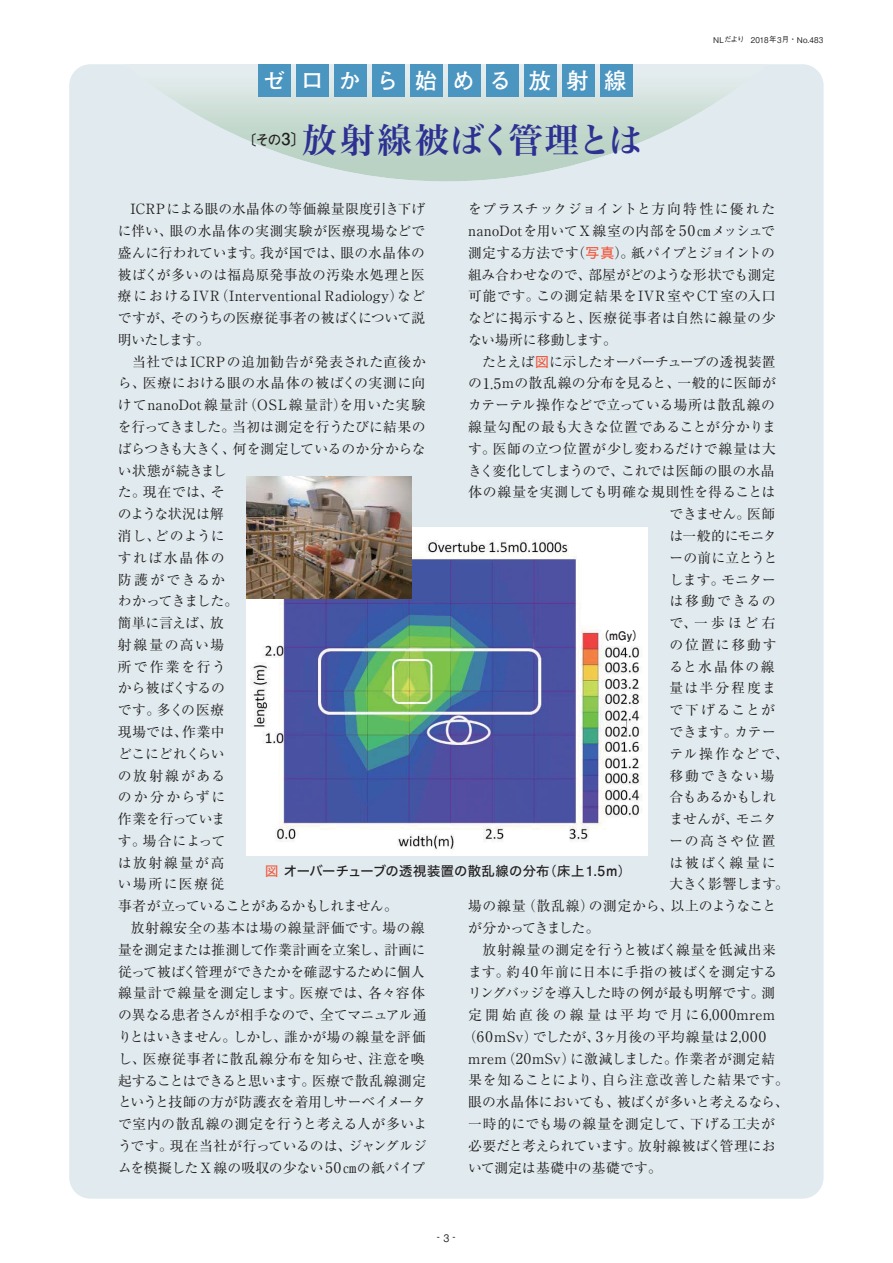
<style>
.page{position:relative;width:893px;height:1263px;background:#fff}
.page>*{position:absolute;margin:0;border:0;box-sizing:border-box;transform-origin:0 0}
.t1{font:34.5px "Hira Min Pro W6 90 msp RKSJ H";letter-spacing:.01em;color:#2e3092}
.t2{font:22.2px "Futo Go B101 Pro Bold 90 msp RKSJ H";letter-spacing:.695em;color:#fff}
.t3{font:14.1px "Ryumin Pro Regular 90 msp RKSJ H";letter-spacing:.01em;color:#231f20}
.t4{font:13.8px/21.8px "Ryumin Pro Regular 90 msp RKSJ H";letter-spacing:.015em;color:#231f20;text-align:justify}
.t5{font:13.8px "Ryumin Pro Regular 90 msp RKSJ H";letter-spacing:-.015em;color:#231f20}
.t6{font:13.8px "Ryumin Pro Regular 90 msp RKSJ H";letter-spacing:-.03em;color:#231f20}
.t7{font:13.8px "Ryumin Pro Regular 90 msp RKSJ H";letter-spacing:.035em;color:#231f20}
.t8{font:13.8px "Ryumin Pro Regular 90 msp RKSJ H";letter-spacing:-.02em;color:#231f20}
.t9{font:13.8px "Ryumin Pro Regular 90 msp RKSJ H";letter-spacing:-.005em;color:#231f20}
.t10{font:13.8px "Ryumin Pro Regular 90 msp RKSJ H";letter-spacing:-.055em;color:#231f20}
.t11{font:13.8px "Ryumin Pro Regular 90 msp RKSJ H";letter-spacing:.05em;color:#231f20}
.t12{font:13.8px "Ryumin Pro Regular 90 msp RKSJ H";letter-spacing:-.045em;color:#231f20}
.t13{font:13.8px "Ryumin Pro Regular 90 msp RKSJ H";letter-spacing:.225em;color:#231f20}
.t14{font:13.8px "Ryumin Pro Regular 90 msp RKSJ H";letter-spacing:.04em;color:#231f20}
.t15{font:13.8px "Ryumin Pro Regular 90 msp RKSJ H";letter-spacing:.045em;color:#231f20}
.t16{font:13.8px "Ryumin Pro Regular 90 msp RKSJ H";letter-spacing:.13em;color:#231f20}
.t17{font:13.8px "Ryumin Pro Regular 90 msp RKSJ H";letter-spacing:.135em;color:#231f20}
.t18{font:13.8px "Ryumin Pro Regular 90 msp RKSJ H";letter-spacing:-.01em;color:#231f20}
.t19{font:13.8px "Ryumin Pro Regular 90 msp RKSJ H";letter-spacing:-.065em;color:#231f20}
.t20{font:13.8px "Ryumin Pro Regular 90 msp RKSJ H";letter-spacing:-.04em;color:#231f20}
.t21{font:13.8px "Ryumin Pro Regular 90 msp RKSJ H";letter-spacing:-.025em;color:#231f20}
.t22{font:13.8px "Ryumin Pro Regular 90 msp RKSJ H";letter-spacing:.125em;color:#231f20}
.t23{font:13.8px "Ryumin Pro Regular 90 msp RKSJ H";letter-spacing:.105em;color:#231f20}
.t24{font:13.8px "Ryumin Pro Regular 90 msp RKSJ H";letter-spacing:.11em;color:#231f20}
.t25{font:13.8px "Ryumin Pro Regular 90 msp RKSJ H";letter-spacing:.12em;color:#231f20}
.t26{font:13.8px "Ryumin Pro Regular 90 msp RKSJ H";letter-spacing:.14em;color:#231f20}
.t27{font:13.5px "Futo Go B101 Pro Bold 90 msp RKSJ H";color:#231f20}
.t28{font:13.35px "Hiragino Sans W5 90 msp RKSJ H";letter-spacing:.025em;color:#231f20}
.t29{font:11.85px "Futo Go B101 Pro Bold 90 msp RKSJ H";color:#231f20;scale:.93 1}
.t30{font:9.75px "Gothic BBB Pro Medium 90 msp RKSJ H";color:#231f20}
.t31{font:7.95px "Gothic BBB Pro Medium 90 msp RKSJ H";letter-spacing:.02em;color:#231f20}
.s1{font-size:16.35px}
.s2{font-size:15px}
.s3{font-size:7.5px}
.s4{font-size:14.1px}
.s5{font-size:14.7px}
.s6{font-family:"Hiragino Sans W5 90 msp RKSJ H";color:#f15a40}
.s7{font-size:13.8px}
.s8{font-size:11.7px}
.s9{color:#f15a3f}
.s10{font-family:"Hiragino Sans W3 90 msp RKSJ H"}
.s11{font-family:"Futo Go B101 Pro Bold 90 msp RKSJ H";font-size:13.95px}
.s12{font-size:10.35px}
</style>
<div class="page">
<div style="left:69px;top:64px;width:754px;height:1135px;background:#e1ebef;border-radius:21px"></div>
<img style="left:161px;top:64px;width:571px;height:117px">
<div style="left:258px;top:64px;width:33px;height:33px;background:#4b95c1"></div>
<div style="left:296px;top:64px;width:33px;height:33px;background:#4b95c1"></div>
<div style="left:334px;top:64px;width:33px;height:33px;background:#4b95c1"></div>
<div style="left:372px;top:64px;width:33px;height:33px;background:#4b95c1"></div>
<div style="left:410px;top:64px;width:32px;height:33px;background:#4b95c1"></div>
<div style="left:448px;top:64px;width:32px;height:33px;background:#4b95c1"></div>
<div style="left:486px;top:64px;width:32px;height:33px;background:#4b95c1"></div>
<div style="left:524px;top:64px;width:32px;height:33px;background:#4b95c1"></div>
<div style="left:562px;top:64px;width:32px;height:33px;background:#4b95c1"></div>
<div style="left:600px;top:64px;width:32px;height:33px;background:#4b95c1"></div>
<img style="left:246px;top:528px;width:401px;height:327px">
<img style="left:246px;top:476px;width:165px;height:123px">
<h2 class="t2" style="left:263px;top:72px;width:365px">ゼ ロ か ら始める放射線</h2>
<p class="t27" style="left:243px;top:135px;width:64px">〔その<span class="s1">3</span><span class="s2">〕</span></p>
<h1 class="t1" style="left:302px;top:127px;width:342px">放射線被ばく管理とは</h1>
<p class="t31" style="left:713px;top:37px;width:112px">NL<span class="s3">だより　</span>2018<span class="s3">年</span>3<span class="s3">月・</span>No.483</p>
<p class="t15" style="left:468px;top:204px;width:309px">をプラスチックジョイントと方向特性に優れた</p>
<p class="t5" style="left:468px;top:226px;width:308px"><span class="s4">nanoDot</span>を用いて<span class="s4">X</span>線室の内部を<span class="s5">50</span>㎝メッシュで</p>
<p class="t10" style="left:468px;top:247px;width:308px">測定する方法です（<span class="s6">写真</span>）。紙パイプとジョイントの</p>
<p class="t8" style="left:468px;top:269px;width:309px">組み合わせなので、部屋がどのような形状でも測定</p>
<p class="t11" style="left:468px;top:291px;width:309px">可能です。この測定結果を<span class="s4">IVR</span> 室や<span class="s4">CT</span>室の入口</p>
<p class="t7" style="left:468px;top:313px;width:309px">などに掲示すると、医療従事者は自然に線量の少</p>
<p class="t18" style="left:468px;top:335px;width:150px">ない場所に移動します。</p>
<p class="t12" style="left:468px;top:356px;width:309px">　たとえば<span class="s6">図</span>に示したオーバーチューブの透視装置</p>
<p class="t4" style="left:468px;top:374px;width:309px">の<span class="s5">1</span><span class="s4">.</span><span class="s5">5</span>ｍの散乱線の分布を見ると、一般的に医師が</p>
<p class="t4" style="left:468px;top:396px;width:308px">カテーテル操作などで立っている場所は散乱線の</p>
<p class="t4" style="left:468px;top:418px;width:309px">線量勾配の最も大きな位置であることが分かりま</p>
<p class="t4" style="left:468px;top:440px;width:309px">す。医師の立つ位置が少し変わるだけで線量は大</p>
<p class="t5" style="left:468px;top:465px;width:308px">きく変化してしまうので、これでは医師の眼の水晶</p>
<p class="t4" style="left:468px;top:483px;width:309px">体の線量を実測しても明確な規則性を得ることは</p>
<p class="t4" style="left:669px;top:505px;width:108px">できません。医師</p>
<p class="t20" style="left:669px;top:531px;width:109px">は一般的にモニタ</p>
<p class="t4" style="left:669px;top:549px;width:110px">ーの前に立とうと</p>
<p class="t4" style="left:669px;top:570px;width:108px">します。モニター</p>
<p class="t22" style="left:669px;top:596px;width:108px">は移動できるの</p>
<p class="t4" style="left:669px;top:614px;width:108px">で、一歩ほど右</p>
<p class="t16" style="left:669px;top:639px;width:109px">の位置に移動す</p>
<p class="t17" style="left:669px;top:661px;width:107px">ると水晶体の線</p>
<p class="t17" style="left:669px;top:683px;width:108px">量は半分程度ま</p>
<p class="t23" style="left:669px;top:705px;width:107px">で下げることが</p>
<p class="t4" style="left:669px;top:723px;width:108px">できます。カテー</p>
<p class="t16" style="left:669px;top:748px;width:121px">テル操作などで、</p>
<p class="t24" style="left:669px;top:770px;width:107px">移動できない場</p>
<p class="t21" style="left:669px;top:792px;width:108px">合もあるかもしれ</p>
<p class="t4" style="left:669px;top:810px;width:109px">ませんが、モニタ</p>
<p class="t25" style="left:669px;top:836px;width:108px">ーの高さや位置</p>
<p class="t26" style="left:669px;top:857px;width:108px">は被ばく線量に</p>
<p class="t8" style="left:669px;top:879px;width:121px">大きく影響します。</p>
<p class="t4" style="left:468px;top:897px;width:310px">場の線量（散乱線）の測定から、以上のようなこと</p>
<p class="t19" style="left:468px;top:923px;width:133px">が分かってきました。</p>
<p class="t7" style="left:468px;top:944px;width:309px">　放射線量の測定を行うと被ばく線量を低減出来</p>
<p class="t4" style="left:468px;top:962px;width:311px">ます。約<span class="s5">40</span> 年前に日本に手指の被ばくを測定する</p>
<p class="t5" style="left:468px;top:988px;width:309px">リングバッジを導入した時の例が最も明解です。測</p>
<p class="t13" style="left:468px;top:1010px;width:308px">定開始直後の線量は平均で月に<span class="s5">6</span><span class="s4">,</span><span class="s5">000</span><span class="s4">mrem</span></p>
<p class="t9" style="left:463px;top:1032px;width:305px">（<span class="s5">60</span><span class="s4">mSv</span>）でしたが、<span class="s5">3</span>ヶ月後の平均線量は<span class="s5">2</span><span class="s4">,</span><span class="s5">000</span></p>
<p class="t4" style="left:468px;top:1050px;width:309px"><span class="s4">mrem</span>（<span class="s5">20</span><span class="s4">mSv</span>）に激減しました。作業者が測定結</p>
<p class="t14" style="left:468px;top:1075px;width:322px">果を知ることにより、自ら注意改善した結果です。</p>
<p class="t6" style="left:468px;top:1097px;width:322px">眼の水晶体においても、被ばくが多いと考えるなら、</p>
<p class="t4" style="left:468px;top:1115px;width:308px">一時的にでも場の線量を測定して、下げる工夫が</p>
<p class="t6" style="left:468px;top:1140px;width:309px">必要だと考えられています。放射線被ばく管理にお</p>
<p class="t4" style="left:468px;top:1158px;width:195px">いて測定は基礎中の基礎です。</p>
<p class="t4" style="left:118px;top:200px;width:309px;text-indent:13px"><span class="s4">ICRP</span>による眼の水晶体の等価線量限度引き下げに伴い、眼の水晶体の実測実験が医療現場などで盛んに行われています。我が国では、眼の水晶体の被ばくが多いのは福島原発事故の汚染水処理と医</p>
<p class="t3" style="left:118px;top:291px;width:308px"><span class="s7">療における</span>IVR<span class="s7">（</span>Interventional Radiology<span class="s7">）など</span></p>
<p class="t4" style="left:118px;top:309px;width:311px;text-align:left">ですが、そのうちの医療従事者の被ばくについて説明いたします。<br>　当社では<span class="s4">ICRP</span>の追加勧告が発表された直後から、医療における眼の水晶体の被ばくの実測に向けて<span class="s4">nanoDot</span>線量計（<span class="s4">OSL</span>線量計）を用いた実験を行ってきました。当初は測定を行うたびに結果のばらつきも大きく、何を測定しているのか分からない状態が続きまし<br>た。現在では、そ<br>のような状況は解<br>消し、どのように<br>すれば水晶体の<br>防護ができるか<br>わかってきました。<br>簡単に言えば、放<br>射線量の高い場<br>所で作業を行う<br>から被ばくするの<br>です。多くの医療<br>現場では、作業中<br>どこにどれくらい<br>の放射線がある<br>のか分からずに<br>作業を行っていま<br>す。場合によって<br>は放射線量が高<br>い場所に医療従<br>事者が立っていることがあるかもしれません。<br>　放射線安全の基本は場の線量評価です。場の線量を測定または推測して作業計画を立案し、計画に従って被ばく管理ができたかを確認するために個人線量計で線量を測定します。医療では、各々容体の異なる患者さんが相手なので、全てマニュアル通りとはいきません。しかし、誰かが場の線量を評価し、医療従事者に散乱線分布を知らせ、注意を喚起することはできると思います。医療で散乱線測定というと技師の方が防護衣を着用しサーベイメータで室内の散乱線の測定を行うと考える人が多いようです。現在当社が行っているのは、ジャングルジムを模擬した<span class="s4">X</span>線の吸収の少ない<span class="s5">50</span>㎝の紙パイプ</p>
<p class="t29" style="left:597px;top:631px;width:52px"><span class="s8">（</span>mGy<span class="s8">）</span></p>
<p class="t28" style="left:265px;top:866px;width:367px"><span class="s9">図</span>オーバーチューブの透視装置の散乱線の分布<span class="s10">（</span>床上<span class="s11">1.5m</span><span class="s10">）</span></p>
<p class="t30" style="left:434px;top:1234px;width:27px">‐<span class="s12">3</span>‐</p>
</div>
